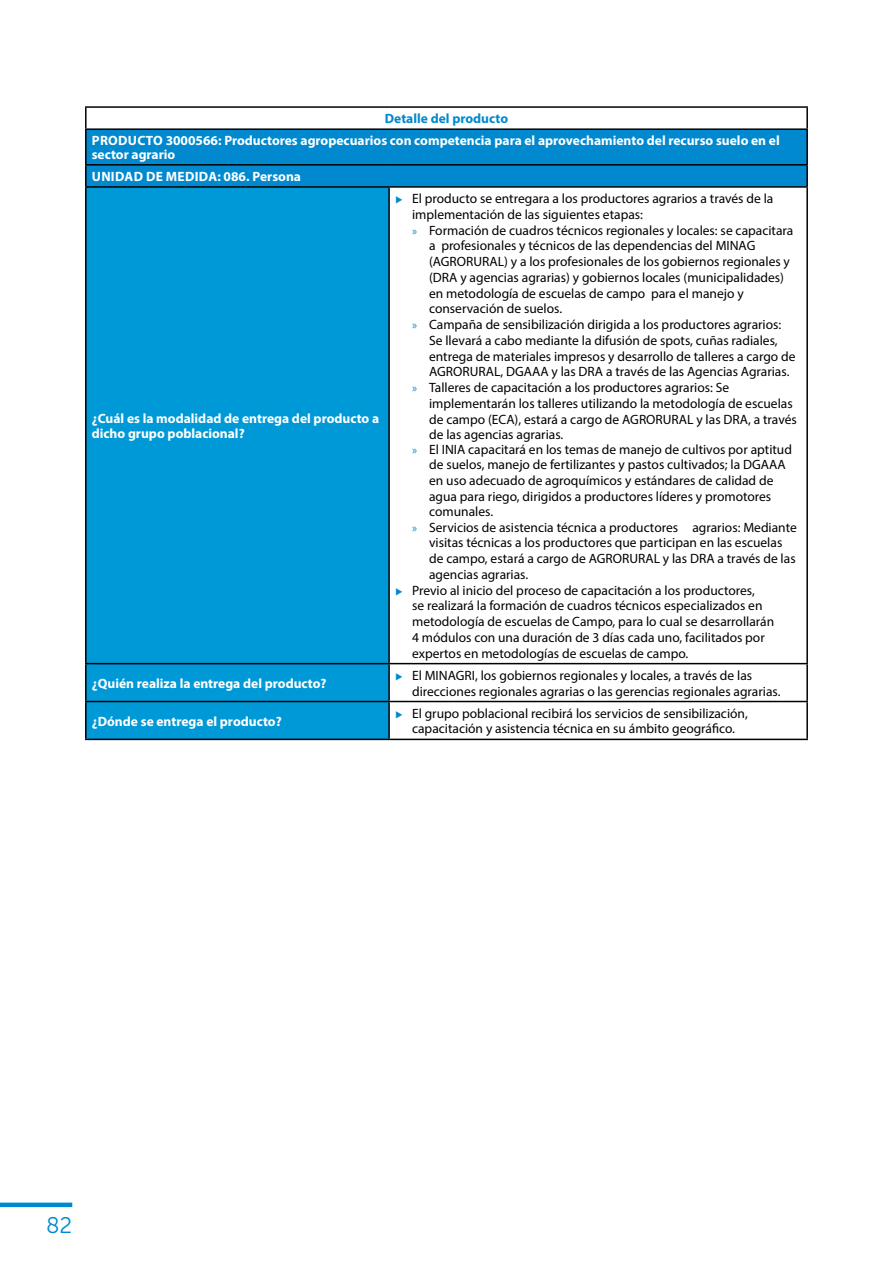
<style>
.page{position:relative;width:893px;height:1263px;background:#fff}
.page>*{position:absolute;margin:0;border:0;box-sizing:border-box;transform-origin:0 0}
.t1{font:22.5px "Museo Sans 300";color:#0089cf}
.t2{font:13.5px/15.8px "Myriad Pro";color:#000}
.t3{font:700 13.5px/13.5px "Myriad Pro";color:#fff}
.t4{font:700 13.5px "Myriad Pro";color:#0089cf}
.s1{font-family:"Zwo OT";font-weight:300;font-stretch:expanded;font-size:10.5px;color:#0089cf}
.s2{font-size:12px;color:#0089cf}
</style>
<div class="page">
<div style="left:0;top:1202px;width:72px;height:5px;background:#0089cf"></div>
<div style="left:87px;top:130px;width:719px;height:56px;background:#0089cf"></div>
<div style="left:87px;top:188px;width:301px;height:551px;background:#0099d7"></div>
<svg style="left:390px;top:662px;width:416px;height:77px"></svg>
<hr style="left:85px;top:106px;width:304px;height:2px;background:#000">
<hr style="left:85px;top:108px;width:2px;height:20px;background:#000">
<hr style="left:389px;top:106px;width:419px;height:2px;background:#000">
<hr style="left:806px;top:108px;width:2px;height:20px;background:#000">
<hr style="left:85px;top:128px;width:304px;height:2px;background:#000">
<hr style="left:85px;top:130px;width:2px;height:34px;background:#000">
<hr style="left:389px;top:128px;width:419px;height:2px;background:#000">
<hr style="left:806px;top:130px;width:2px;height:34px;background:#000">
<hr style="left:85px;top:164px;width:304px;height:2px;background:#000">
<hr style="left:85px;top:166px;width:2px;height:20px;background:#000">
<hr style="left:389px;top:164px;width:419px;height:2px;background:#000">
<hr style="left:806px;top:166px;width:2px;height:20px;background:#000">
<hr style="left:85px;top:186px;width:304px;height:2px;background:#000">
<hr style="left:389px;top:186px;width:419px;height:2px;background:#000">
<hr style="left:85px;top:663px;width:304px;height:1px;background:#000">
<hr style="left:389px;top:663px;width:419px;height:1px;background:#000">
<hr style="left:85px;top:701px;width:304px;height:1px;background:#000">
<hr style="left:389px;top:701px;width:419px;height:1px;background:#000">
<hr style="left:85px;top:739px;width:304px;height:1px;background:#000">
<hr style="left:389px;top:739px;width:419px;height:1px;background:#000">
<hr style="left:85px;top:188px;width:2px;height:475px;background:#000">
<hr style="left:85px;top:664px;width:2px;height:37px;background:#000">
<hr style="left:85px;top:702px;width:2px;height:37px;background:#000">
<hr style="left:388px;top:188px;width:2px;height:475px;background:#000">
<hr style="left:388px;top:664px;width:2px;height:37px;background:#000">
<hr style="left:388px;top:702px;width:2px;height:37px;background:#000">
<hr style="left:806px;top:188px;width:2px;height:475px;background:#000">
<hr style="left:806px;top:664px;width:2px;height:37px;background:#000">
<hr style="left:806px;top:702px;width:2px;height:37px;background:#000">
<p class="t4" style="left:385px;top:110px;width:125px">Detalle del producto</p>
<p class="t3" style="left:92px;top:134px;width:689px">PRODUCTO 3000566: Productores agropecuarios con competencia para el aprovechamiento del recurso suelo en el sector agrario</p>
<p class="t3" style="left:92px;top:169px;width:211px">UNIDAD DE MEDIDA: 086. Persona</p>
<p class="t3" style="left:92px;top:410px;width:289px;line-height:15px">¿Cuál es la modalidad de entrega del producto a dicho grupo poblacional?</p>
<p class="t2" style="left:395px;top:190px;width:380px"><span class="s1">▶</span> El producto se entregara a los productores agrarios a través de la</p>
<p class="t2" style="left:412px;top:206px;width:232px">implementación de las siguientes etapas:</p>
<p class="t2" style="left:412px;top:222px;width:383px"><span class="s2">»</span> Formación de cuadros técnicos regionales y locales: se capacitara</p>
<p class="t2" style="left:429px;top:238px;width:328px">a profesionales y técnicos de las dependencias del MINAG</p>
<p class="t2" style="left:429px;top:253px;width:362px">(AGRORURAL) y a los profesionales de los gobiernos regionales y</p>
<p class="t2" style="left:429px;top:269px;width:357px">(DRA y agencias agrarias) y gobiernos locales (municipalidades)</p>
<p class="t2" style="left:429px;top:285px;width:316px">en metodología de escuelas de campo para el manejo y</p>
<p class="t2" style="left:429px;top:301px;width:135px">conservación de suelos.</p>
<p class="t2" style="left:412px;top:316px;width:371px"><span class="s2">»</span> Campaña de sensibilización dirigida a los productores agrarios:</p>
<p class="t2" style="left:429px;top:332px;width:350px">Se llevará a cabo mediante la difusión de spots, cuñas radiales,</p>
<p class="t2" style="left:429px;top:348px;width:368px">entrega de materiales impresos y desarrollo de talleres a cargo de</p>
<p class="t2" style="left:429px;top:364px;width:362px">AGRORURAL, DGAAA y las DRA a través de las Agencias Agrarias.</p>
<p class="t2" style="left:412px;top:379px;width:319px"><span class="s2">»</span> Talleres de capacitación a los productores agrarios: Se</p>
<p class="t2" style="left:429px;top:395px;width:365px">implementarán los talleres utilizando la metodología de escuelas</p>
<p class="t2" style="left:429px;top:411px;width:369px">de campo (ECA), estará a cargo de AGRORURAL y las DRA, a través</p>
<p class="t2" style="left:429px;top:427px;width:136px">de las agencias agrarias.</p>
<p class="t2" style="left:412px;top:442px;width:381px"><span class="s2">»</span> El INIA capacitará en los temas de manejo de cultivos por aptitud</p>
<p class="t2" style="left:429px;top:457px;width:358px">de suelos, manejo de fertilizantes y pastos cultivados; la DGAAA</p>
<p class="t2" style="left:429px;top:472px;width:346px">en uso adecuado de agroquímicos y estándares de calidad de</p>
<p class="t2" style="left:429px;top:488px;width:344px">agua para riego, dirigidos a productores líderes y promotores</p>
<p class="t2" style="left:429px;top:503px;width:66px">comunales.</p>
<p class="t2" style="left:412px;top:519px;width:386px"><span class="s2">»</span> Servicios de asistencia técnica a productores agrarios: Mediante</p>
<p class="t2" style="left:429px;top:535px;width:355px">visitas técnicas a los productores que participan en las escuelas</p>
<p class="t2" style="left:429px;top:550px;width:368px">de campo, estará a cargo de AGRORURAL y las DRA a través de las</p>
<p class="t2" style="left:429px;top:566px;width:101px">agencias agrarias.</p>
<p class="t2" style="left:395px;top:582px;width:361px"><span class="s1">▶</span> Previo al inicio del proceso de capacitación a los productores,</p>
<p class="t2" style="left:412px;top:598px;width:352px">se realizará la formación de cuadros técnicos especializados en</p>
<p class="t2" style="left:412px;top:613px;width:364px">metodología de escuelas de Campo, para lo cual se desarrollarán</p>
<p class="t2" style="left:412px;top:629px;width:354px">4 módulos con una duración de 3 días cada uno, facilitados por</p>
<p class="t2" style="left:412px;top:645px;width:278px">expertos en metodologías de escuelas de campo.</p>
<p class="t3" style="left:92px;top:676px;width:236px">¿Quién realiza la entrega del producto?</p>
<p class="t2" style="left:412px;top:667px;width:370px;text-indent:-17px"><span class="s1">▶</span> El MINAGRI, los gobiernos regionales y locales, a través de las direcciones regionales agrarias o las gerencias regionales agrarias.</p>
<p class="t3" style="left:92px;top:714px;width:191px">¿Dónde se entrega el producto?</p>
<p class="t2" style="left:395px;top:705px;width:354px;text-align:center"><span class="s1">▶</span> El grupo poblacional recibirá los servicios de sensibilización, capacitación y asistencia técnica en su ámbito geográfico.</p>
<h1 class="t1" style="left:46px;top:1213px;width:28px">82</h1>
</div>
